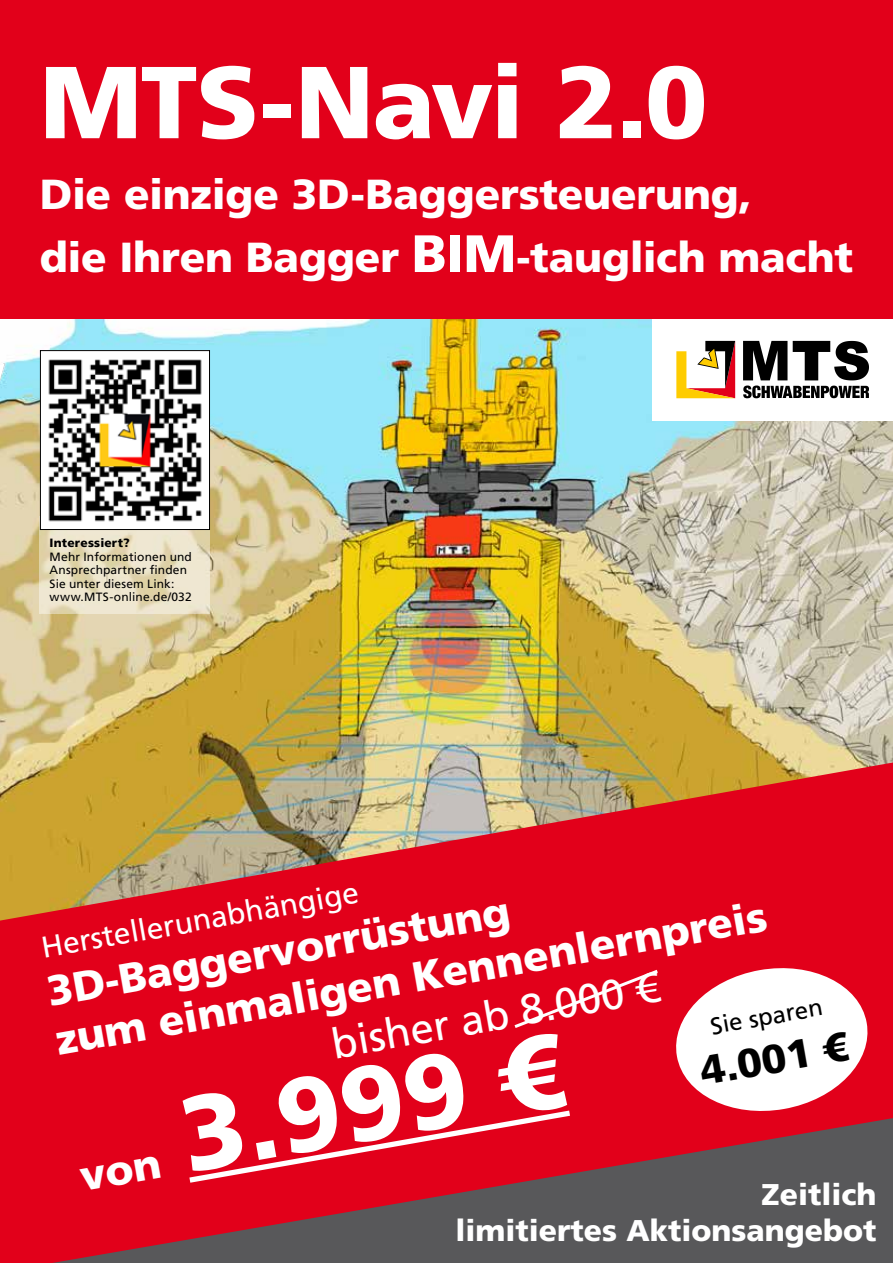
<style>
.page{position:relative;width:893px;height:1263px;background:#fff}
.page>*{position:absolute;margin:0;border:0;box-sizing:border-box;transform-origin:0 0}
.t1{font:900 105px "Frutiger LT Com";color:#fff}
.t2{font:900 102px "Frutiger LT Com";letter-spacing:-.015em;color:#fff}
.t3{font:900 42px/49.5px "Frutiger LT Com";letter-spacing:-.005em;color:#fff}
.t4{font:42px "Frutiger LT Com";color:#fff}
.t5{font:900 40.5px "Frutiger LT Com";color:#000}
.t6{font:900 30px/36px "Frutiger LT Com";color:#fff;text-align:right}
.t7{font:30px "Frutiger LT Com";color:#fff}
.t8{font:24px "Frutiger LT Com";color:#000}
.t9{font:12px/13.5px "Frutiger LT Com";letter-spacing:.015em;color:#000}
.t10{font:900 12px "Frutiger LT Com";letter-spacing:.015em;color:#000}
.s1{font-size:52.5px}
</style>
<div class="page">
<img style="left:0;top:319px;width:893px;height:443px">
<div style="left:652px;top:319px;width:241px;height:101px;background:#fff"></div>
<svg style="left:676px;top:341px;width:59px;height:57px"></svg>
<svg style="left:743px;top:341px;width:126px;height:57px"></svg>
<svg style="left:0;top:762px;width:893px;height:501px;fill:#e2001a"></svg>
<svg style="left:184px;top:1107px;width:392px;height:79px"></svg>
<div style="left:511px;top:967px;width:150px;height:63px;background:#e2001a"></div>
<svg style="left:670px;top:961px;width:203px;height:157px"></svg>
<div style="left:0;top:0;width:893px;height:319px;background:#e2001a"></div>
<svg style="left:40px;top:530px;width:170px;height:83px;fill:#eee6cf"></svg>
<img style="left:42px;top:352px;width:166px;height:176px">
<div style="left:40px;top:350px;width:170px;height:180px;border:1px solid #000"></div>
<div style="left:79px;top:1155px;width:82px;height:36px;background:#e2001a"></div>
<h2 class="t2" style="left:40px;top:42px;width:669px">MTS-Navi 2.0</h2>
<p class="t3" style="left:40px;top:163px;width:815px;line-height:63px">Die einzige 3D-Baggersteuerung,<br>die Ihren Bagger <span class="s1">BIM</span>-tauglich macht</p>
<p class="t10" style="left:50px;top:536px;width:82px">Interessiert?</p>
<p class="t9" style="left:50px;top:550px;width:144px">Mehr Informationen und<br>Ansprechpartner finden<br>Sie unter diesem Link: www. MTS-online.de/032</p>
<p class="t7" style="left:38px;top:930px;width:323px;rotate:-10deg">Herstellerunabhängige</p>
<p class="t3" style="left:43px;top:967px;width:723px;rotate:-10deg">3D-Baggervorrüstung<br>zum einmaligen Kennenlernpreis</p>
<p class="t4" style="left:328px;top:1020px;width:333px;rotate:-10deg">bisher ab 8.000 €</p>
<p class="t8" style="left:708px;top:1012px;width:115px;rotate:-10deg">Sie sparen</p>
<p class="t5" style="left:697px;top:1048px;width:150px;rotate:-10deg">4.001 €</p>
<h1 class="t1" style="left:171px;top:1074px;width:387px;rotate:-10deg">3.999 €</h1>
<p class="t6" style="left:455px;top:1176px;width:423px">Zeitlich<br>limitiertes Aktionsangebot</p>
</div>
